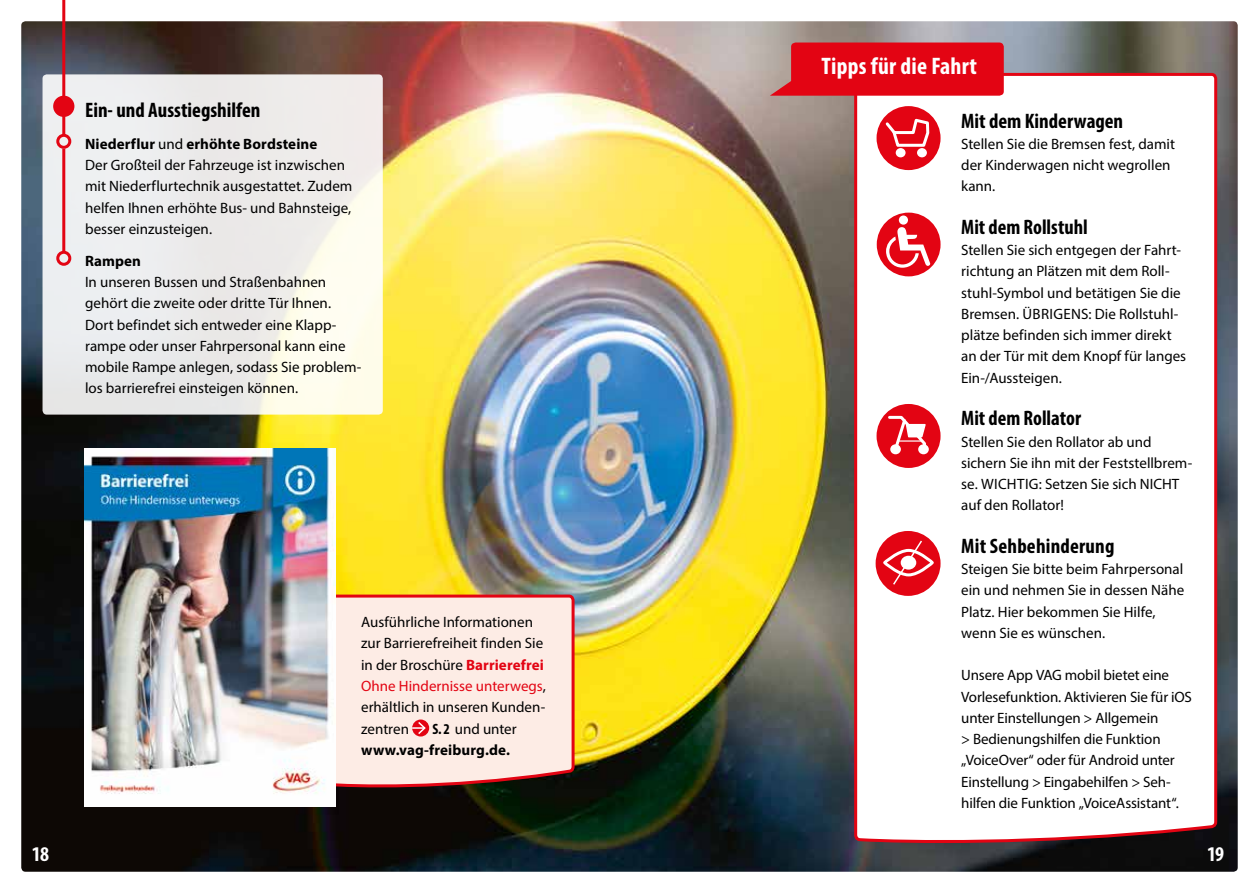
<style>
.page{position:relative;width:1259px;height:893px;background:#fff}
.page>*{position:absolute;margin:0;border:0;box-sizing:border-box;transform-origin:0 0}
.t1{font:700 condensed 24px "Myriad Pro";letter-spacing:.01em;color:#fff}
.t2{font:700 condensed 21px "Myriad Pro";color:#000}
.t3{font:700 condensed 21px "Myriad Pro";color:#fff}
.t4{font:15px/21.3px "Myriad Pro";color:#000}
.t5{font:700 15px/21.3px "Myriad Pro";letter-spacing:.005em;color:#000}
.s1{font-weight:700}
.s2{font-weight:700;color:#e30413}
.s3{color:#e30413}
.s4{font-stretch:condensed}
.s5{font-weight:400}
</style>
<div class="page">
<img style="left:21px;top:21px;width:1216px;height:851px">
<svg style="left:335px;top:593px;width:241px;height:197px;background:#f2dad2"></svg>
<div style="left:412px;top:719px;width:17px;height:17px;background:#e30413;border-radius:50%"></div>
<svg style="left:412px;top:720px;width:15px;height:16px"></svg>
<img style="left:85px;top:448px;width:250px;height:358px">
<svg style="left:852px;top:71px;width:366px;height:774px"></svg>
<svg style="left:770px;top:43px;width:233px;height:53px;background:#df111f"></svg>
<div style="left:43px;top:74px;width:340px;height:341px;background:linear-gradient(to right,#e7e9ed,#f7f4ea);border-radius:4px"></div>
<div style="left:53px;top:96px;width:21px;height:21px;background:#e30413;border-radius:50%"></div>
<hr style="left:62px;top:0;width:3px;height:135px;background:#e30413">
<div style="left:56px;top:134px;width:15px;height:15px;border:3px solid #e30413;border-radius:50%"></div>
<hr style="left:62px;top:149px;width:3px;height:103px;background:#e30413">
<div style="left:56px;top:251px;width:15px;height:15px;border:3px solid #e30413;border-radius:50%"></div>
<div style="left:875px;top:531px;width:65px;height:65px;background:#e30413;border-radius:50%"></div>
<div style="left:883px;top:549px;width:51px;height:27px;border:3px solid #fff;border-radius:50%"></div>
<svg style="left:891px;top:540px;width:32px;height:45px"></svg>
<div style="left:876px;top:404px;width:64px;height:64px;background:#e30413;border-radius:50%"></div>
<div style="left:918px;top:444px;width:11px;height:10px;border:2px solid #fff;border-radius:50%"></div>
<svg style="left:888px;top:415px;width:39px;height:40px"></svg>
<hr style="left:899px;top:440px;width:22px;height:2px;background:#fff">
<div style="left:876px;top:106px;width:64px;height:64px;background:#e30413;border-radius:50%"></div>
<div style="left:896px;top:149px;width:9px;height:8px;background:#fff;border-radius:50%"></div>
<div style="left:895px;top:148px;width:10px;height:9px;border:2px solid #fff;border-radius:50%"></div>
<div style="left:918px;top:149px;width:8px;height:8px;background:#fff;border-radius:50%"></div>
<div style="left:917px;top:148px;width:10px;height:9px;border:2px solid #fff;border-radius:50%"></div>
<svg style="left:883px;top:117px;width:47px;height:30px"></svg>
<div style="left:876px;top:213px;width:64px;height:63px;background:#e30413;border-radius:50%"></div>
<svg style="left:886px;top:215px;width:44px;height:53px"></svg>
<h2 class="t2" style="left:85px;top:97px;width:177px">Ein- und Ausstiegshilfen</h2>
<p class="t4" style="left:85px;top:133px;width:269px"><span class="s1">Niederflur</span> und <span class="s1">erhöhte Bordsteine<br></span>Der Großteil der Fahrzeuge ist inzwischen mit Niederflurtechnik ausgestattet. Zudem helfen Ihnen erhöhte Bus- und Bahnsteige, besser einzusteigen.</p>
<p class="t5" style="left:85px;top:250px;width:57px">Rampen</p>
<p class="t4" style="left:85px;top:271px;width:278px">In unseren Bussen und Straßenbahnen gehört die zweite oder dritte Tür Ihnen.<br>Dort befindet sich entweder eine Klapp&shy;rampe oder unser Fahrpersonal kann eine mobile Rampe anlegen, sodass Sie problem&shy;los barrierefrei einsteigen können.</p>
<p class="t4" style="left:361px;top:611px;width:186px">Ausführliche Informationen zur Barrierefreiheit finden Sie in der Broschüre <span class="s2">Barrierefrei<br></span><span class="s3">Ohne Hindernisse unterwegs</span>, erhältlich in unseren Kunden&shy;zentren</p>
<p class="t5" style="left:361px;top:717px;width:157px;text-indent:71px"><span class="s4">S. 2</span> <span class="s5">und unter </span>www.vag-freiburg.de.</p>
<h1 class="t1" style="left:821px;top:51px;width:157px">Tipps für die Fahrt</h1>
<h2 class="t2" style="left:961px;top:107px;width:163px">Mit dem Kinderwagen</h2>
<p class="t4" style="left:961px;top:133px;width:215px">Stellen Sie die Bremsen fest, damit der Kinderwagen nicht wegrollen kann.</p>
<h2 class="t2" style="left:961px;top:214px;width:128px">Mit dem Rollstuhl</h2>
<p class="t4" style="left:961px;top:239px;width:226px">Stellen Sie sich entgegen der Fahrt&shy;richtung an Plätzen mit dem Roll&shy;stuhl-Symbol und betätigen Sie die<br>Bremsen. ÜBRIGENS: Die Rollstuhl&shy;plätze befinden sich immer direkt an der Tür mit dem Knopf für langes<br>Ein-/Aussteigen.</p>
<h2 class="t2" style="left:961px;top:405px;width:121px">Mit dem Rollator</h2>
<p class="t4" style="left:961px;top:431px;width:232px">Stellen Sie den Rollator ab und sichern Sie ihn mit der Feststellbrem&shy;se. WICHTIG: Setzen Sie sich NICHT auf den Rollator!</p>
<h2 class="t2" style="left:961px;top:533px;width:155px">Mit Sehbehinderung</h2>
<p class="t4" style="left:961px;top:558px;width:224px">Steigen Sie bitte beim Fahrpersonal ein und nehmen Sie in dessen Nähe<br>Platz. Hier bekommen Sie Hilfe, wenn Sie es wünschen.</p>
<p class="t4" style="left:961px;top:664px;width:232px">Unsere App VAG mobil bietet eine Vorlesefunktion. Aktivieren Sie für iOS unter Einstellungen &gt; Allgemein<br>&gt; Bedienungshilfen die Funktion „VoiceOver“ oder für Android unter Einstellung &gt; Eingabehilfen &gt; Seh&shy;hilfen die Funktion „VoiceAssistant“.</p>
<h2 class="t3" style="left:32px;top:841px;width:19px">18</h2>
<h2 class="t3" style="left:1207px;top:841px;width:18px">19</h2>
</div>
